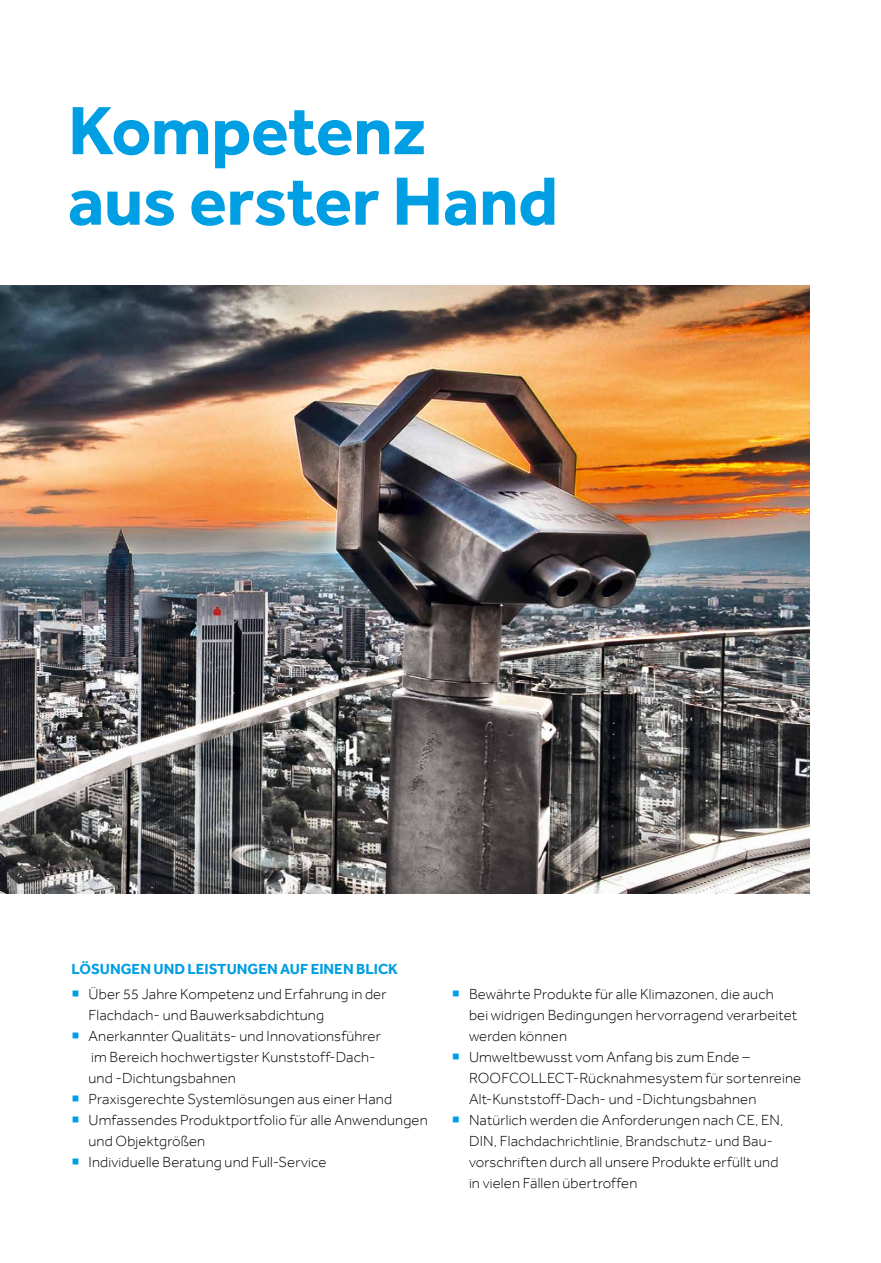
<style>
.page{position:relative;width:881px;height:1263px;background:#fff}
.page>*{position:absolute;margin:0;border:0;box-sizing:border-box;transform-origin:0 0}
.t1{font:700 70.5px/70.5px "Effra";letter-spacing:-.01em;color:#009ee3}
.t2{font:300 15px/21px "Effra";letter-spacing:.01em;color:#000}
.t3{font:700 15px "Effra";color:#009ee3}
.s1{color:#009ee3}
</style>
<div class="page">
<img style="left:0;top:286px;width:809px;height:607px">
<h1 class="t1" style="left:68px;top:95px;width:491px">Kompetenz<br>aus erster Hand</h1>
<p class="t3" style="left:71px;top:960px;width:328px">LÖSUNGEN UND LEISTUNGEN AUF EINEN BLICK</p>
<p class="t2" style="left:88px;top:983px;width:299px;text-indent:-17px"><span class="s1">○</span> Über 55 Jahre Kompetenz und Erfahrung in der<br>Flachdach- und Bauwerksabdichtung</p>
<p class="t2" style="left:88px;top:1025px;width:293px;text-indent:-17px"><span class="s1">○</span> Anerkannter Qualitäts- und Innovationsführer im Bereich hochwertigster Kunststoff-Dach&shy;und -Dichtungsbahnen</p>
<p class="t2" style="left:71px;top:1088px;width:322px"><span class="s1">○</span> Praxisgerechte Systemlösungen aus einer Hand</p>
<p class="t2" style="left:88px;top:1109px;width:340px;text-indent:-17px"><span class="s1">○</span> Umfassendes Produktportfolio für alle Anwendungen und Objektgrößen</p>
<p class="t2" style="left:71px;top:1151px;width:256px"><span class="s1">○</span> Individuelle Beratung und Full-Service</p>
<p class="t2" style="left:469px;top:983px;width:329px;text-indent:-17px"><span class="s1">○</span> Bewährte Produkte für alle Klimazonen, die auch<br>bei widrigen Bedingungen hervorragend verarbeitet werden können</p>
<p class="t2" style="left:469px;top:1046px;width:333px;text-indent:-17px"><span class="s1">○</span> Umweltbewusst vom Anfang bis zum Ende –<br>ROOFCOLLECT-Rücknahmesystem für sortenreine<br>Alt-Kunststoff-Dach- und -Dichtungsbahnen</p>
<p class="t2" style="left:469px;top:1109px;width:316px;text-indent:-17px"><span class="s1">○</span> Natürlich werden die Anforderungen nach CE, EN, DIN, Flachdachrichtlinie, Brandschutz- und Bau&shy;vorschriften durch all unsere Produkte erfüllt und in vielen Fällen übertroffen</p>
</div>
